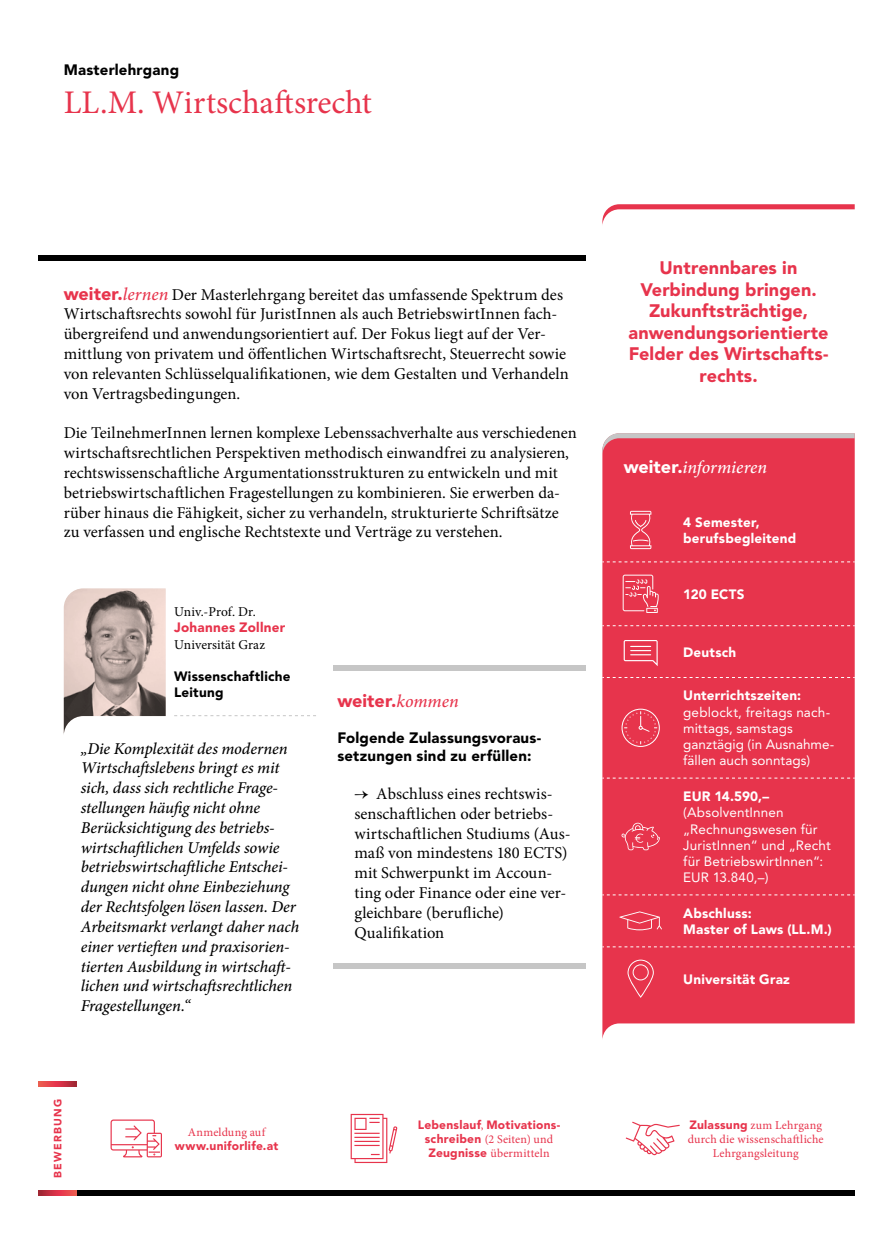
<style>
.page{position:relative;width:893px;height:1234px;background:#fff}
.page>*{position:absolute;margin:0;border:0;box-sizing:border-box;transform-origin:0 0}
.t1{font:33px "Minion Pro";letter-spacing:-.005em;color:#e7344c}
.t2{font:900 18px/21.6px "Avenir LT Std";letter-spacing:.005em;color:#e7344c;text-align:center}
.t3{font:italic 500 18px "Minion Pro";letter-spacing:-.005em;color:#fff}
.t4{font:16.5px/19.8px "Minion Pro";color:#000}
.t5{font:italic 500 16.5px/19.8px "Minion Pro";letter-spacing:-.01em;color:#000}
.t6{font:900 15px/18px "Avenir LT Std";letter-spacing:.015em;color:#000}
.t7{font:13.5px/16.2px "Avenir LT Std";letter-spacing:.01em;color:#fff}
.t8{font:900 13.5px/16.2px "Avenir LT Std";letter-spacing:.015em;color:#fff}
.t9{font:13.5px "Minion Pro";letter-spacing:.005em;color:#000}
.t10{font:900 13.5px/16.2px "Avenir LT Std";letter-spacing:.015em;color:#000}
.t11{font:900 13.5px "Avenir LT Std";letter-spacing:.015em;color:#e7344c}
.t12{font:12px/14.4px "Minion Pro";letter-spacing:.01em;color:#e7344c;text-align:center}
.t13{font:900 12px "Avenir LT Std";letter-spacing:.02em;color:#e7344c}
.t14{font:900 10.5px "Avenir LT Std";letter-spacing:.12em;color:#e7344c}
.s1{font-family:"Avenir LT Std";font-weight:900;font-size:18px;color:#e7344c}
.s2{font-weight:500;font-style:italic;font-size:18px;color:#e7344c}
.s3{font-family:"Minion Pro";font-weight:500;font-style:italic}
.s4{font-family:"Minion Pro";font-weight:400}
.s5{font-family:"Avenir LT Std";font-weight:900}
.s6{font-family:"Avenir LT Std";font-weight:900;font-style:normal}
</style>
<div class="page">
<div style="left:77px;top:1190px;width:778px;height:5px;background:#000"></div>
<div style="left:38px;top:255px;width:547px;height:5px;background:#000"></div>
<svg style="left:602px;top:204px;width:253px;height:21px"></svg>
<svg style="left:38px;top:1081px;width:39px;height:5px"></svg>
<svg style="left:38px;top:1190px;width:39px;height:5px"></svg>
<svg style="left:111px;top:1119px;width:51px;height:38px"></svg>
<svg style="left:626px;top:1121px;width:54px;height:33px"></svg>
<svg style="left:351px;top:1113px;width:46px;height:49px"></svg>
<div style="left:602px;top:455px;width:253px;height:584px;background:#e7344c"></div>
<svg style="left:602px;top:433px;width:253px;height:22px"></svg>
<svg style="left:602px;top:561px;width:253px;height:1px"></svg>
<svg style="left:602px;top:625px;width:253px;height:1px"></svg>
<svg style="left:602px;top:677px;width:253px;height:1px"></svg>
<svg style="left:602px;top:777px;width:253px;height:1px"></svg>
<svg style="left:602px;top:894px;width:253px;height:1px"></svg>
<svg style="left:602px;top:946px;width:253px;height:1px"></svg>
<svg style="left:630px;top:510px;width:22px;height:39px"></svg>
<svg style="left:623px;top:574px;width:36px;height:38px"></svg>
<svg style="left:624px;top:640px;width:34px;height:26px"></svg>
<svg style="left:621px;top:708px;width:39px;height:38px"></svg>
<svg style="left:621px;top:822px;width:39px;height:28px"></svg>
<svg style="left:619px;top:911px;width:43px;height:19px"></svg>
<svg style="left:627px;top:959px;width:27px;height:38px"></svg>
<svg style="left:174px;top:715px;width:142px;height:1px"></svg>
<div style="left:333px;top:963px;width:252px;height:5px;background:#c6c6c6"></div>
<div style="left:333px;top:664px;width:252px;height:6px;background:#c6c6c6"></div>
<svg style="left:64px;top:588px;width:102px;height:145px"></svg>
<p class="t6" style="left:64px;top:61px;width:117px">Masterlehrgang</p>
<h1 class="t1" style="left:64px;top:81px;width:310px">LL.M. Wirtschaftsrecht</h1>
<p class="t4" style="left:64px;top:284px;width:507px"><span class="s1">weiter.</span><span class="s2">lernen</span> Der Masterlehrgang bereitet das umfassende Spektrum des Wirtschaftsrechts sowohl für JuristInnen als auch BetriebswirtInnen fach&shy;übergreifend und anwendungsorientiert auf. Der Fokus liegt auf der Ver&shy;mittlung von privatem und öffentlichen Wirtschaftsrecht, Steuerrecht sowie von relevanten Schlüsselqualifikationen, wie dem Gestalten und Verhandeln von Vertragsbedingungen.</p>
<p class="t4" style="left:64px;top:423px;width:514px">Die TeilnehmerInnen lernen komplexe Lebenssachverhalte aus verschiedenen wirtschaftsrechtlichen Perspektiven methodisch einwandfrei zu analysieren, rechtswissenschaftliche Argumentationsstrukturen zu entwickeln und mit betriebswirtschaftlichen Fragestellungen zu kombinieren. Sie erwerben da&shy;rüber hinaus die Fähigkeit, sicher zu verhandeln, strukturierte Schriftsätze zu verfassen und englische Rechtstexte und Verträge zu verstehen.</p>
<p class="t9" style="left:174px;top:602px;width:83px">Univ.-Prof. Dr.</p>
<p class="t11" style="left:174px;top:619px;width:113px">Johannes Zollner</p>
<p class="t9" style="left:174px;top:635px;width:93px">Universität Graz</p>
<p class="t10" style="left:174px;top:668px;width:118px">Wissenschaftliche<br>Leitung</p>
<p class="t5" style="left:81px;top:738px;width:220px">„Die Komplexität des modernen<br>Wirtschaftslebens bringt es mit sich, dass sich rechtliche Frage&shy;stellungen häufig nicht ohne<br>Berücksichtigung des betriebs&shy;wirtschaftlichen Umfelds sowie betriebswirtschaftliche Entschei&shy;dungen nicht ohne Einbeziehung der Rechtsfolgen lösen lassen. Der<br>Arbeitsmarkt verlangt daher nach einer vertieften und praxisorien&shy;tierten Ausbildung in wirtschaft&shy;lichen und wirtschaftsrechtlichen<br>Fragestellungen.“</p>
<p class="t14" style="left:51px;top:1177px;width:80px;rotate:-90deg">BEWERBUNG</p>
<p class="t12" style="left:188px;top:1124px;width:79px">Anmeldung auf</p>
<p class="t13" style="left:175px;top:1138px;width:105px">www.uniforlife.at</p>
<p class="t2" style="left:337px;top:689px;width:123px">weiter.<span class="s3">kommen</span></p>
<p class="t6" style="left:337px;top:728px;width:205px">Folgende Zulassungsvoraus&shy;setzungen sind zu erfüllen:</p>
<p class="t4" style="left:354px;top:783px;width:218px">→ Abschluss eines rechtswis&shy;senschaftlichen oder betriebs&shy;wirtschaftlichen Studiums (Aus&shy;maß von mindestens 180 ECTS) mit Schwerpunkt im Accoun&shy;ting oder Finance oder eine ver&shy;gleichbare (berufliche)<br>Qualifikation</p>
<p class="t13" style="left:418px;top:1116px;width:144px">Lebenslauf<span class="s4">,</span> Motivations-</p>
<p class="t12" style="left:425px;top:1131px;width:130px;text-align:left"><span class="s5">schreiben</span> (2 Seiten) und<br><span class="s5">Zeugnisse</span> übermitteln</p>
<p class="t2" style="left:628px;top:257px;width:202px">Untrennbares in<br>Verbindung bringen.<br>Zukunftsträchtige, anwendungsorientierte<br>Felder des Wirtschafts&shy;rechts.</p>
<p class="t3" style="left:624px;top:454px;width:145px"><span class="s6">weiter.</span>informieren</p>
<p class="t8" style="left:683px;top:514px;width:115px">4 Semester, berufsbegleitend</p>
<p class="t8" style="left:683px;top:586px;width:63px">120 ECTS</p>
<p class="t8" style="left:683px;top:643px;width:55px">Deutsch</p>
<p class="t8" style="left:683px;top:687px;width:119px">Unterrichtszeiten:</p>
<p class="t7" style="left:683px;top:703px;width:153px">geblockt, freitags nach&shy;mittags, samstags ganztägig (in Ausnahme&shy;fällen auch sonntags)</p>
<p class="t8" style="left:683px;top:788px;width:87px">EUR 14.590,–</p>
<p class="t7" style="left:683px;top:804px;width:149px">(AbsolventInnen „Rechnungswesen für<br>JuristInnen“ und „Recht für BetriebswirtInnen“:<br>EUR 13.840,–)</p>
<p class="t8" style="left:683px;top:904px;width:150px">Abschluss:<br>Master of Laws (LL.M.)</p>
<p class="t8" style="left:683px;top:970px;width:108px">Universität Graz</p>
<p class="t12" style="left:688px;top:1117px;width:137px"><span class="s5">Zulassung</span> zum Lehrgang durch die wissenschaftliche<br>Lehrgangsleitung</p>
</div>
